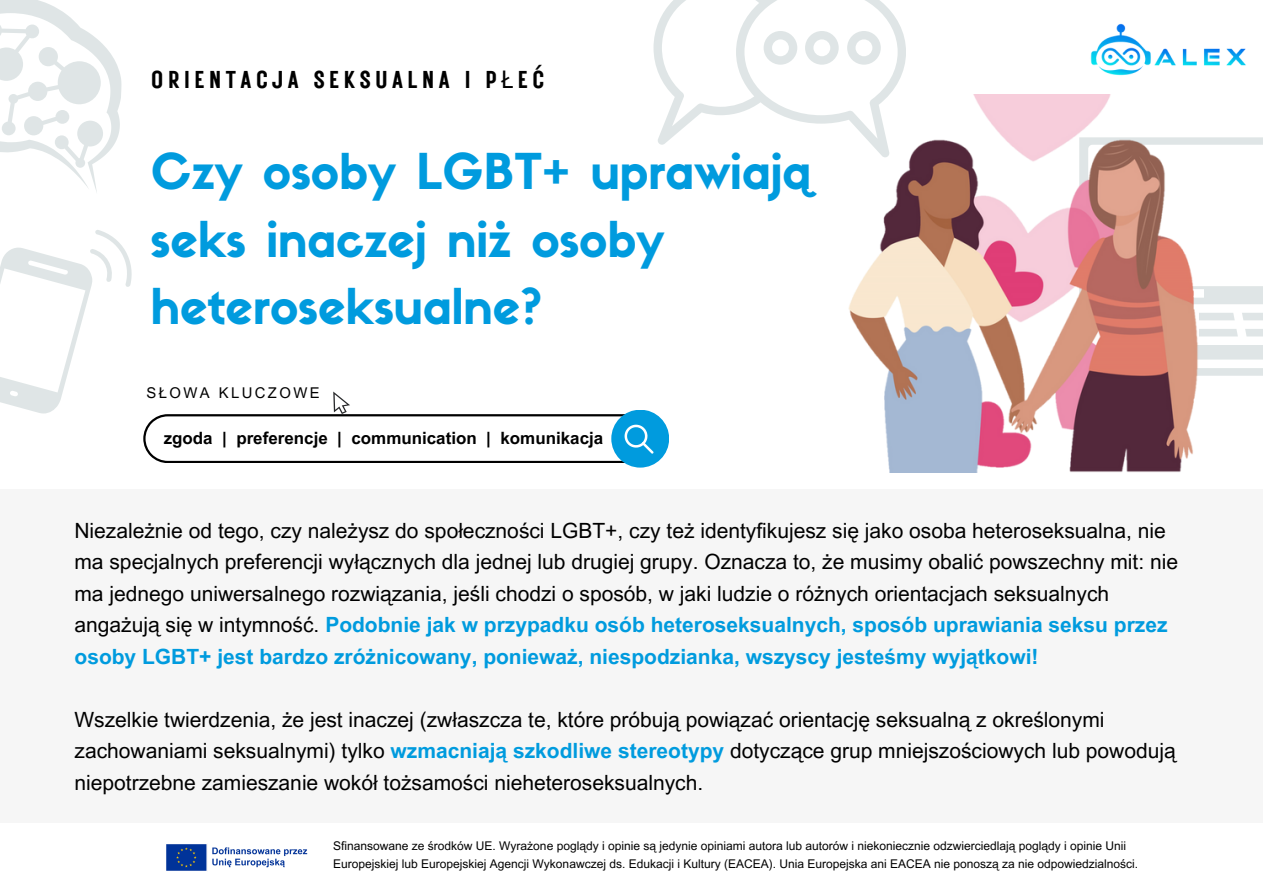
<style>
.page{position:relative;width:1263px;height:894px;background:#fff}
.page>*{position:absolute;margin:0;border:0;box-sizing:border-box;transform-origin:0 0}
.t1{font:48.45px/67.5px "Sifonn Basic";color:#009bde}
.t2{font:24.45px "Rustic Printed";letter-spacing:.16em;color:#000}
.t3{font:21px/31.5px "Arial MT Pro";color:#000}
.t4{font:700 16.95px "Arial MT Pro";color:#000}
.t5{font:14.85px "Arial MT Pro";letter-spacing:.16em;color:#000}
.t6{font:12px/18px "Arial MT Pro";color:#000}
.s1{font-family:"Noto Sans"}
.s2{font-weight:700;color:#009bde}
</style>
<div class="page">
<svg style="left:1214px;top:368px;width:49px;height:7px"></svg>
<svg style="left:1214px;top:313px;width:49px;height:46px"></svg>
<svg style="left:1214px;top:286px;width:49px;height:18px"></svg>
<svg style="left:0;top:0;width:122px;height:192px"></svg>
<svg style="left:0;top:230px;width:132px;height:183px"></svg>
<div style="left:0;top:489px;width:1263px;height:333px;background:#f6f6f6"></div>
<svg style="left:653px;top:0;width:252px;height:145px"></svg>
<img style="left:1090px;top:23px;width:173px;height:122px">
<div style="left:611px;top:409px;width:58px;height:58px;background:#009bde;border-radius:50%"></div>
<svg style="left:143px;top:391px;width:511px;height:72px"></svg>
<img style="left:836px;top:94px;width:378px;height:378px">
<img style="left:166px;top:844px;width:142px;height:27px">
<h2 class="t2" style="left:151px;top:63px;width:395px">ORIENTACJA SEKSUALNA I P<span class="s1">Ł</span>EĆ</h2>
<p class="t1" style="left:151px;top:143px;width:662px">Czy osoby LGBT+ uprawiają seks inaczej niż osoby heteroseksualne?</p>
<p class="t5" style="left:147px;top:387px;width:175px">SŁOWA KLUCZOWE</p>
<p class="t4" style="left:164px;top:431px;width:441px">zgoda | preferencje | communication | komunikacja</p>
<p class="t3" style="left:75px;top:517px;width:1105px">Niezależnie od tego, czy należysz do społeczności LGBT+, czy też identyfikujesz się jako osoba heteroseksualna, nie ma specjalnych preferencji wyłącznych dla jednej lub drugiej grupy. Oznacza to, że musimy obalić powszechny mit: nie ma jednego uniwersalnego rozwiązania, jeśli chodzi o sposób, w jaki ludzie o różnych orientacjach seksualnych angażują się w intymność. <span class="s2">Podobnie jak w przypadku osób heteroseksualnych, sposób uprawiania seksu przez osoby LGBT+ jest bardzo zróżnicowany, ponieważ, niespodzianka, wszyscy jesteśmy wyjątkowi!</span></p>
<p class="t3" style="left:75px;top:706px;width:1103px">Wszelkie twierdzenia, że jest inaczej (zwłaszcza te, które próbują powiązać orientację seksualną z określonymi zachowaniami seksualnymi) tylko <span class="s2">wzmacniają szkodliwe stereotypy</span> dotyczące grup mniejszościowych lub powodują niepotrzebne zamieszanie wokół tożsamości nieheteroseksualnych.</p>
<p class="t6" style="left:333px;top:838px;width:806px">Sfinansowane ze środków UE. Wyrażone poglądy i opinie są jedynie opiniami autora lub autorów i niekoniecznie odzwierciedlają poglądy i opinie Unii<br>Europejskiej lub Europejskiej Agencji Wykonawczej ds. Edukacji i Kultury (EACEA). Unia Europejska ani EACEA nie ponoszą za nie odpowiedzialności.</p>
</div>
